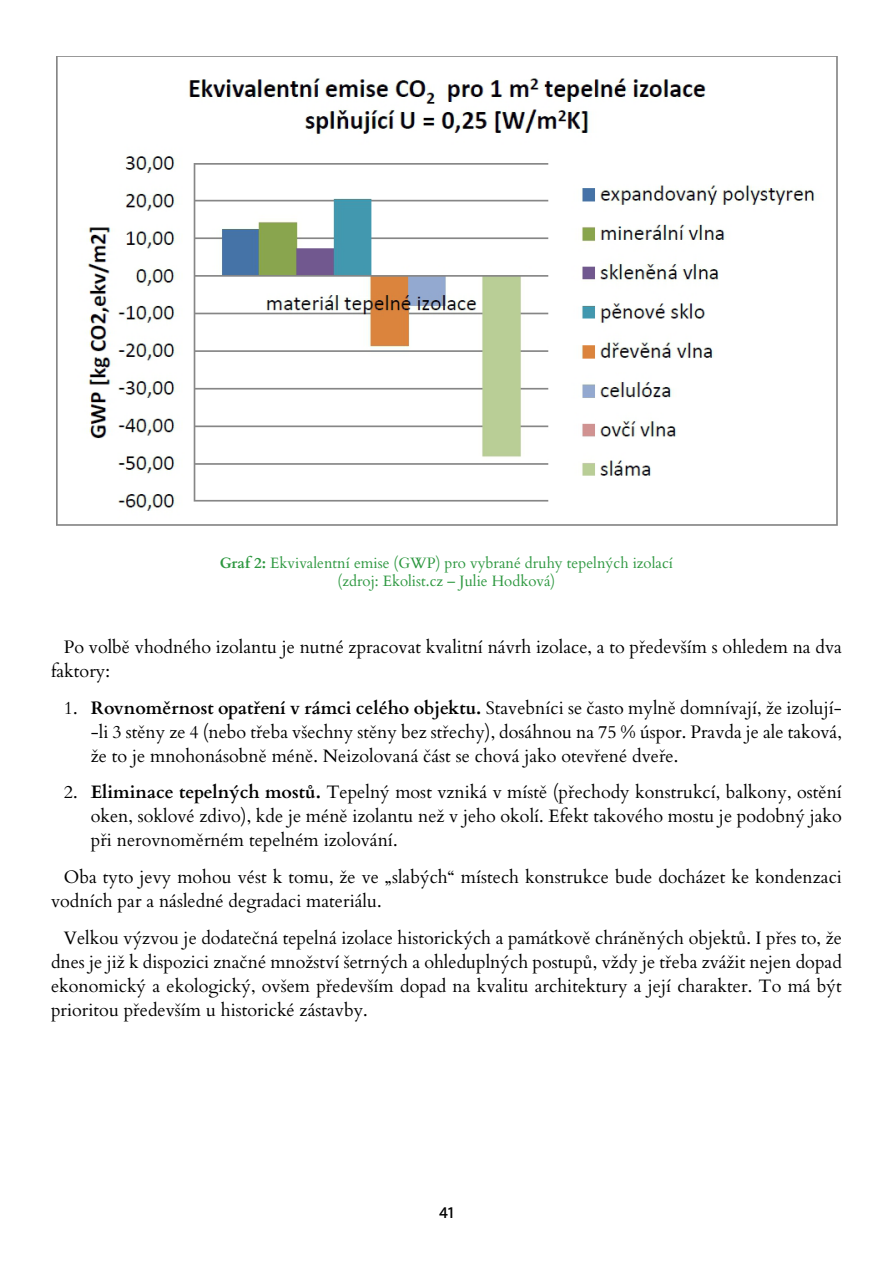
<style>
.page{position:relative;width:893px;height:1263px;background:#fff}
.page>*{position:absolute;margin:0;border:0;box-sizing:border-box;transform-origin:0 0}
.t1{font:18px/24px "Cardo";color:#000;text-align:justify}
.t2{font:500 18px "Mukta Mahee";color:#000}
.t3{font:15px/18px "Cardo";color:#2c973f;text-align:center}
.s1{font-weight:700}
</style>
<div class="page">
<img style="left:56px;top:56px;width:782px;height:470px">
<p class="t3" style="left:220px;top:553px;width:455px"><span class="s1">Graf 2:</span> Ekvivalentní emise (GWP) pro vybrané druhy tepelných izolací (zdroj: Ekolist.cz – Julie Hodková)</p>
<p class="t1" style="left:51px;top:634px;width:792px;text-indent:13px">Po volbě vhodného izolantu je nutné zpracovat kvalitní návrh izolace, a to především s ohledem na dva faktory:</p>
<p class="t1" style="left:91px;top:695px;width:753px;text-indent:-27px">1. <span class="s1">Rovnoměrnost opatření v rámci celého objektu.</span> Stavebníci se často mylně domnívají, že izolují--li 3 stěny ze 4 (nebo třeba všechny stěny bez střechy), dosáhnou na 75 % úspor. Pravda je ale taková, že to je mnohonásobně méně. Neizolovaná část se chová jako otevřené dveře.</p>
<p class="t1" style="left:91px;top:779px;width:753px;text-indent:-27px">2. <span class="s1">Eliminace tepelných mostů.</span> Tepelný most vzniká v místě (přechody konstrukcí, balkony, ostění oken, soklové zdivo), kde je méně izolantu než v jeho okolí. Efekt takového mostu je podobný jako při nerovnoměrném tepelném izolování.</p>
<p class="t1" style="left:51px;top:864px;width:792px;text-indent:13px">Oba tyto jevy mohou vést k tomu, že ve „slabých“ místech konstrukce bude docházet ke kondenzaci vodních par a následné degradaci materiálu.</p>
<p class="t1" style="left:51px;top:925px;width:792px;text-indent:13px">Velkou výzvou je dodatečná tepelná izolace historických a památkově chráněných objektů. I přes to, že dnes je již k dispozici značné množství šetrných a ohleduplných postupů, vždy je třeba zvážit nejen dopad ekonomický a ekologický, ovšem především dopad na kvalitu architektury a její charakter. To má být prioritou především u historické zástavby.</p>
<p class="t2" style="left:439px;top:1201px;width:16px">41</p>
</div>
